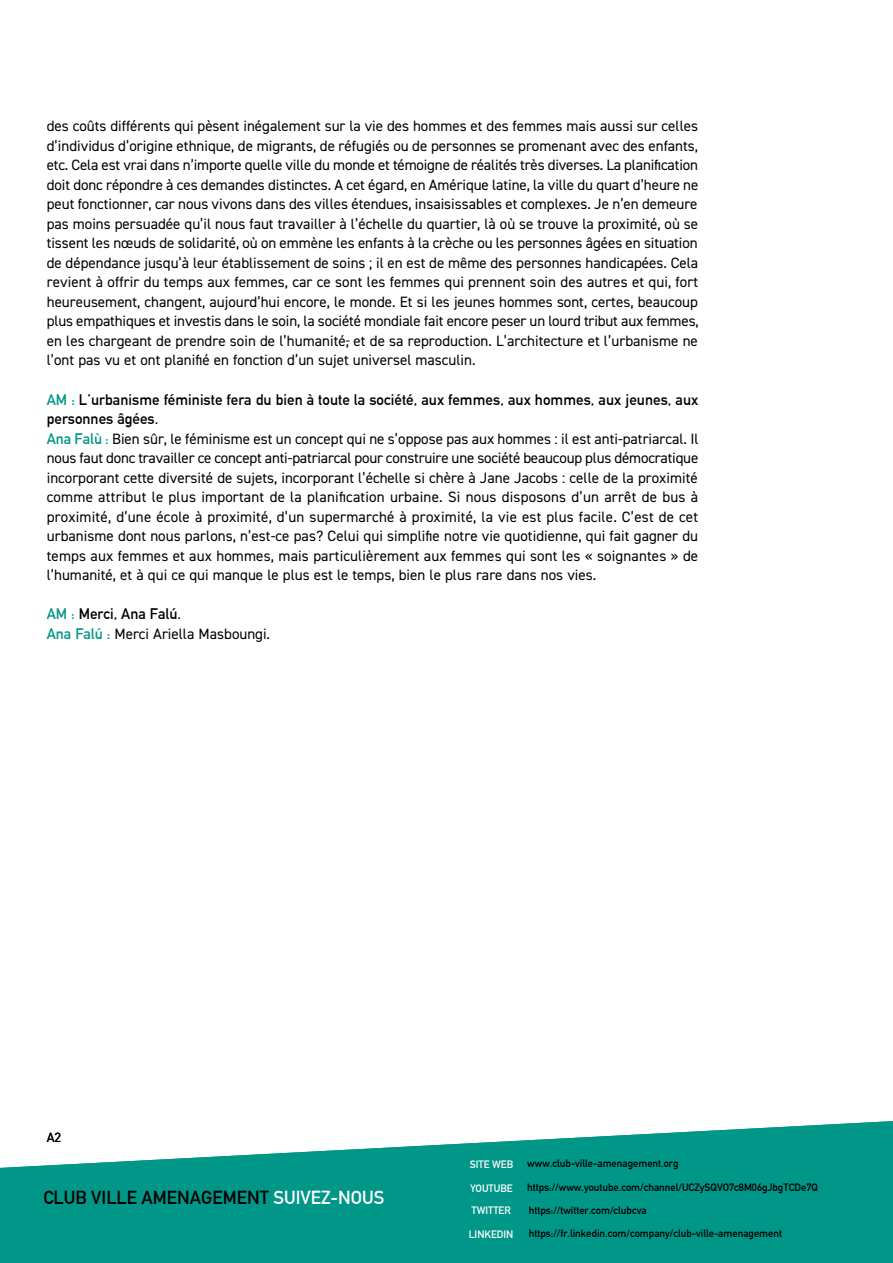
<style>
.page{position:relative;width:893px;height:1263px;background:#fff}
.page>*{position:absolute;margin:0;border:0;box-sizing:border-box;transform-origin:0 0}
.t1{font:700 18.45px "DIN Alternate";color:#000}
.t2{font:15px/19.5px "DIN2014";color:#000;text-align:justify}
.t3{font:700 15px/19.5px "DIN Alternate";color:#000}
.t4{font:13.5px "DIN2014";color:#000}
.t5{font:700 10.5px "DIN Alternate";color:#000}
.t6{font:700 10.5px "DIN Alternate";color:#fff}
.s1{color:#009688}
.s2{font-family:"DIN Alternate";font-weight:700;color:#009688}
.s3{color:#fff}
</style>
<div class="page">
<svg style="left:0;top:1121px;width:893px;height:142px;fill:#009688"></svg>
<div style="left:461px;top:1202px;width:60px;height:17px;background:#009688"></div>
<div style="left:461px;top:1225px;width:60px;height:17px;background:#009688"></div>
<div style="left:462px;top:1155px;width:59px;height:17px;background:#009688"></div>
<div style="left:462px;top:1179px;width:59px;height:17px;background:#009688"></div>
<p class="t2" style="left:47px;top:116px;width:653px">des coûts différents qui pèsent inégalement sur la vie des hommes et des femmes mais aussi sur celles d’individus d’origine ethnique, de migrants, de réfugiés ou de personnes se promenant avec des enfants, etc. Cela est vrai dans n’importe quelle ville du monde et témoigne de réalités très diverses. La planification doit donc répondre à ces demandes distinctes. A cet égard, en Amérique latine, la ville du quart d’heure ne peut fonctionner, car nous vivons dans des villes étendues, insaisissables et complexes. Je n’en demeure pas moins persuadée qu’il nous faut travailler à l’échelle du quartier, là où se trouve la proximité, où se tissent les nœuds de solidarité, où on emmène les enfants à la crèche ou les personnes âgées en situation de dépendance jusqu’à leur établissement de soins ; il en est de même des personnes handicapées. Cela revient à offrir du temps aux femmes, car ce sont les femmes qui prennent soin des autres et qui, fort heureusement, changent, aujourd’hui encore, le monde. Et si les jeunes hommes sont, certes, beaucoup plus empathiques et investis dans le soin, la société mondiale fait encore peser un lourd tribut aux femmes, en les chargeant de prendre soin de l’humanité, et de sa reproduction. L’architecture et l’urbanisme ne l’ont pas vu et ont planifié en fonction d’un sujet universel masculin.</p>
<p class="t3" style="left:47px;top:388px;width:653px"><span class="s1">AM :</span> L’urbanisme féministe fera du bien à toute la société, aux femmes, aux hommes, aux jeunes, aux personnes âgées.</p>
<p class="t2" style="left:47px;top:428px;width:653px"><span class="s2">Ana Falù :</span> Bien sûr, le féminisme est un concept qui ne s’oppose pas aux hommes : il est anti-patriarcal. Il nous faut donc travailler ce concept anti-patriarcal pour construire une société beaucoup plus démocratique incorporant cette diversité de sujets, incorporant l’échelle si chère à Jane Jacobs : celle de la proximité comme attribut le plus important de la planification urbaine. Si nous disposons d’un arrêt de bus à proximité, d’une école à proximité, d’un supermarché à proximité, la vie est plus facile. C’est de cet urbanisme dont nous parlons, n’est-ce pas? Celui qui simplifie notre vie quotidienne, qui fait gagner du temps aux femmes et aux hommes, mais particulièrement aux femmes qui sont les « soignantes » de l’humanité, et à qui ce qui manque le plus est le temps, bien le plus rare dans nos vies.</p>
<p class="t3" style="left:47px;top:603px;width:136px"><span class="s1">AM :</span> Merci, Ana Falú.</p>
<p class="t2" style="left:47px;top:623px;width:225px"><span class="s2">Ana Falú :</span> Merci Ariella Masboungi.</p>
<p class="t4" style="left:47px;top:1129px;width:16px">A2</p>
<p class="t1" style="left:43px;top:1184px;width:342px">CLUB VILLE AMENAGEMENT <span class="s3">SUIVEZ-NOUS</span></p>
<p class="t6" style="left:470px;top:1156px;width:45px">SITE WEB</p>
<p class="t6" style="left:470px;top:1180px;width:44px">YOUTUBE</p>
<p class="t6" style="left:471px;top:1202px;width:41px">TWITTER</p>
<p class="t6" style="left:469px;top:1226px;width:46px">LINKEDIN</p>
<p class="t5" style="left:527px;top:1156px;width:153px">www.club-ville-amenagement.org</p>
<p class="t5" style="left:527px;top:1179px;width:292px">https://www.youtube.com/channel/UCZySQVO7c8M06gJbgTCDe7Q</p>
<p class="t5" style="left:529px;top:1202px;width:119px">https://twitter.com/clubcva</p>
<p class="t5" style="left:529px;top:1225px;width:255px">https://fr.linkedin.com/company/club-ville-amenagement</p>
</div>
